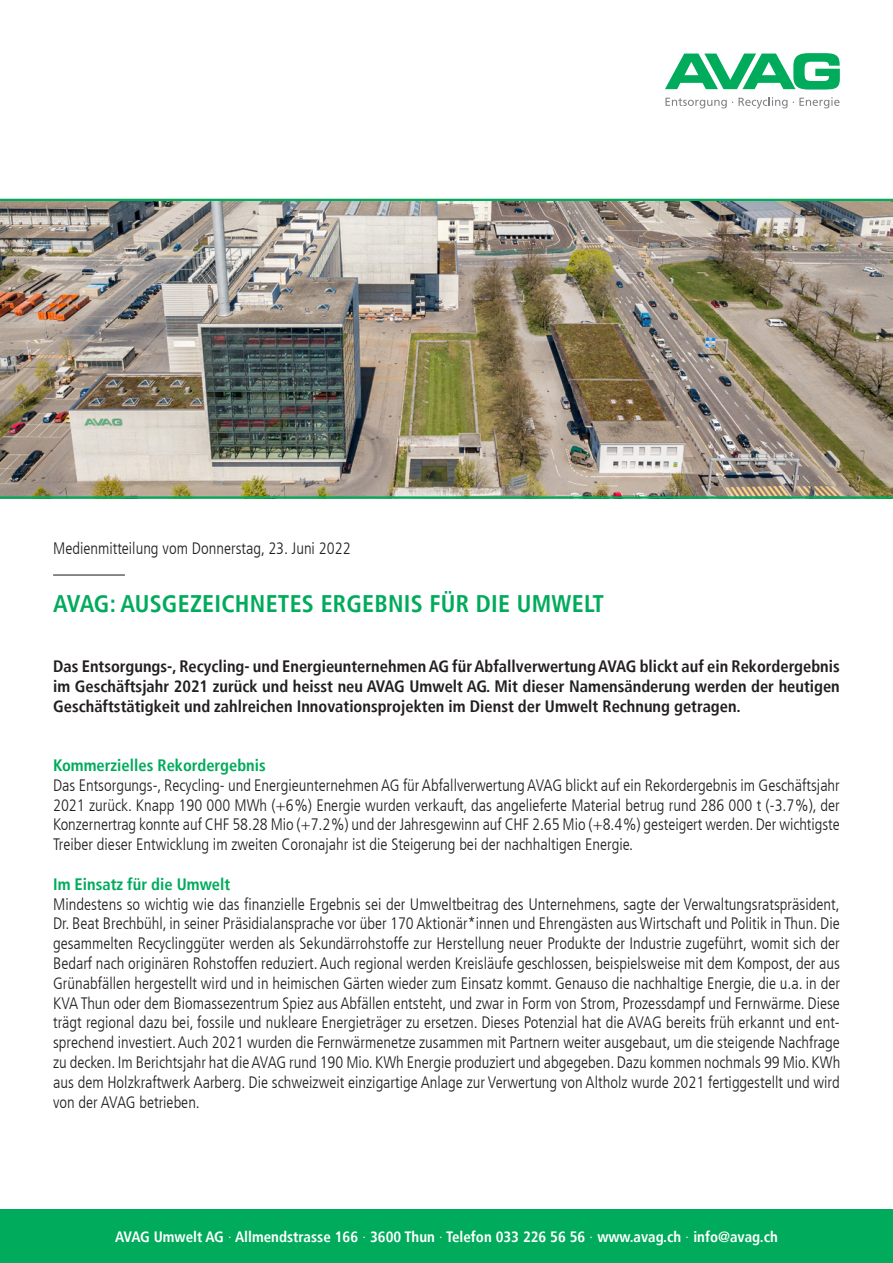
<style>
.page{position:relative;width:893px;height:1263px;background:#fff}
.page>*{position:absolute;margin:0;border:0;box-sizing:border-box;transform-origin:0 0}
.t1{font:700 condensed 24px "Frutiger LT";letter-spacing:.01em;color:#00ab5b}
.t2{font:300 condensed 16.5px/19.8px "Frutiger LT";color:#231f20;text-align:justify}
.t3{font:700 condensed 16.5px/19.8px "Frutiger LT";color:#231f20;text-align:justify}
.t4{font:700 condensed 16.5px "Frutiger LT";color:#00ab5b}
.t5{font:700 condensed 15px "Frutiger LT";color:#fff}
.s1{font-weight:300;font-stretch:normal}
</style>
<div class="page">
<div style="left:0;top:1210px;width:893px;height:53px;background:#00ab5b"></div>
<svg style="left:665px;top:53px;width:175px;height:37px"></svg>
<svg style="left:665px;top:97px;width:122px;height:11px"></svg>
<svg style="left:793px;top:97px;width:47px;height:11px"></svg>
<img style="left:0;top:201px;width:893px;height:295px">
<hr style="left:0;top:199px;width:893px;height:2px;background:#00ab5b">
<hr style="left:53px;top:574px;width:72px;height:1px;background:#231f20">
<hr style="left:0;top:496px;width:893px;height:3px;background:#00ab5b">
<p class="t2" style="left:53px;top:539px;width:299px">Medienmitteilung vom Donnerstag, 23. Juni 2022</p>
<p class="t1" style="left:53px;top:589px;width:552px">AVAG: AUSGEZEICHNETES ERGEBNIS FÜR DIE UMWELT</p>
<p class="t3" style="left:53px;top:656px;width:788px">Das Entsorgungs-, Recycling- und Energieunternehmen AG für Abfallverwertung AVAG blickt auf ein Rekordergebnis im Geschäftsjahr 2021 zurück und heisst neu AVAG Umwelt AG. Mit dieser Namensänderung werden der heutigen Geschäftstätigkeit und zahlreichen Innovationsprojekten im Dienst der Umwelt Rechnung getragen.</p>
<p class="t4" style="left:53px;top:755px;width:214px">Kommerzielles Rekordergebnis</p>
<p class="t2" style="left:53px;top:775px;width:788px">Das Entsorgungs-, Recycling- und Energieunternehmen AG für Abfallverwertung AVAG blickt auf ein Rekordergebnis im Geschäftsjahr 2021 zurück. Knapp 190 000 MWh (+6%) Energie wurden verkauft, das angelieferte Material betrug rund 286 000 t (-3.7%), der Konzernertrag konnte auf CHF 58.28 Mio (+7.2%) und der Jahresgewinn auf CHF 2.65 Mio (+8.4%) gesteigert werden. Der wichtigste Treiber dieser Entwicklung im zweiten Coronajahr ist die Steigerung bei der nachhaltigen Energie.</p>
<p class="t4" style="left:53px;top:874px;width:179px">Im Einsatz für die Umwelt</p>
<p class="t2" style="left:53px;top:894px;width:789px">Mindestens so wichtig wie das finanzielle Ergebnis sei der Umweltbeitrag des Unternehmens, sagte der Verwaltungsratspräsident, Dr. Beat Brechbühl, in seiner Präsidialansprache vor über 170 Aktionär*innen und Ehrengästen aus Wirtschaft und Politik in Thun. Die gesammelten Recyclinggüter werden als Sekundärrohstoffe zur Herstellung neuer Produkte der Industrie zugeführt, womit sich der Bedarf nach originären Rohstoffen reduziert. Auch regional werden Kreisläufe geschlossen, beispielsweise mit dem Kompost, der aus Grünabfällen hergestellt wird und in heimischen Gärten wieder zum Einsatz kommt. Genauso die nachhaltige Energie, die u.a. in der KVA Thun oder dem Biomassezentrum Spiez aus Abfällen entsteht, und zwar in Form von Strom, Prozessdampf und Fernwärme. Diese trägt regional dazu bei, fossile und nukleare Energieträger zu ersetzen. Dieses Potenzial hat die AVAG bereits früh erkannt und ent&shy;sprechend investiert. Auch 2021 wurden die Fernwärmenetze zusammen mit Partnern weiter ausgebaut, um die steigende Nachfrage zu decken. Im Berichtsjahr hat die AVAG rund 190 Mio. KWh Energie produziert und abgegeben. Dazu kommen nochmals 99 Mio. KWh aus dem Holzkraftwerk Aarberg. Die schweizweit einzigartige Anlage zur Verwertung von Altholz wurde 2021 fertiggestellt und wird von der AVAG betrieben.</p>
<p class="t5" style="left:115px;top:1228px;width:664px">AVAG Umwelt AG <span class="s1">·</span> Allmendstrasse 166 <span class="s1">·</span> 3600 Thun <span class="s1">·</span> Telefon 033 226 56 56 <span class="s1">·</span> www.avag.ch <span class="s1">·</span> info@avag.ch</p>
</div>
